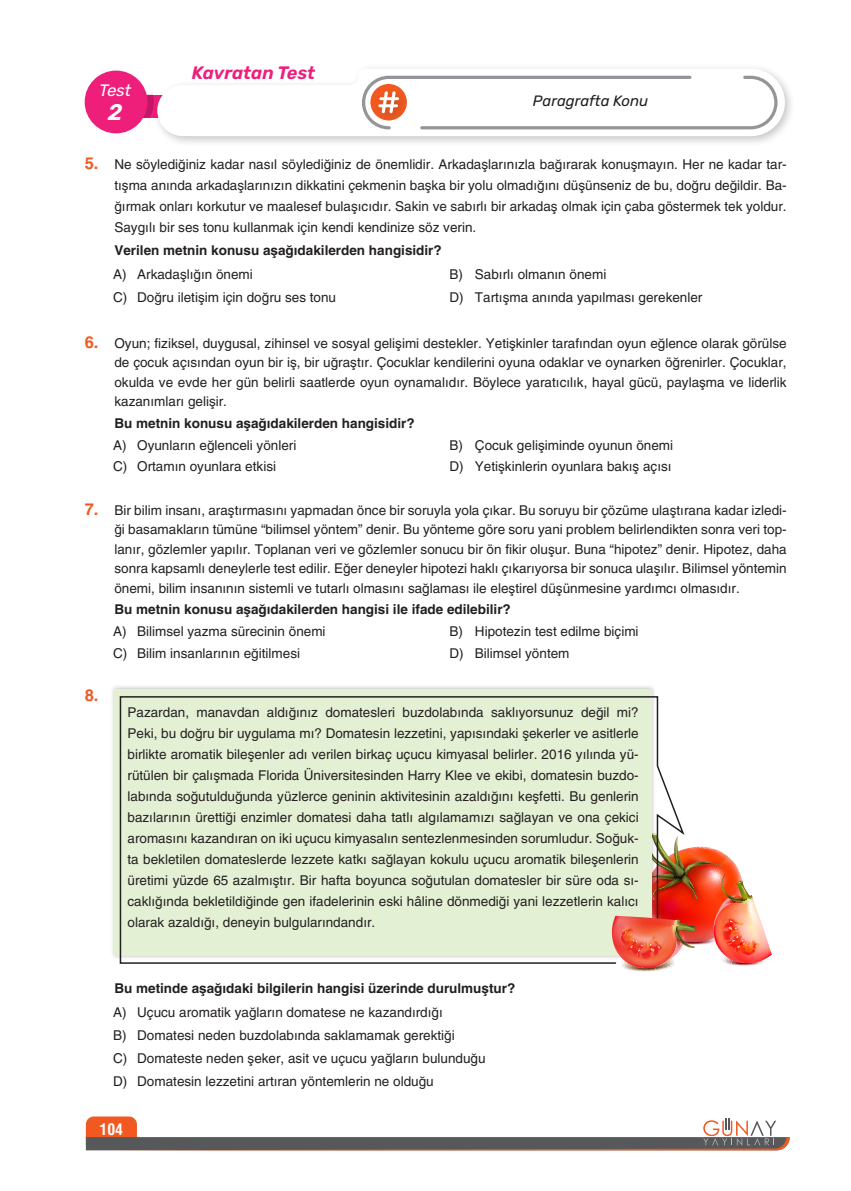
<style>
.page{position:relative;width:851px;height:1191px;background:#fff}
.page>*{position:absolute;margin:0;border:0;box-sizing:border-box;transform-origin:0 0}
.t1{font:italic 600 22.5px "Rubik";color:#fff}
.t2{font:italic 600 18px "Rubik";color:#ee1e7b}
.t3{font:italic 16.5px "Rubik";color:#fff}
.soru_regular{font:700 16.5px "Helveticaaci";color:#f15921}
.t4{font:700 condensed 15.75px "Swiss 721 BT";color:#fff}
.t5{font:italic 15px "Rubik";color:#231f20}
.soru_regular-2{font:13.5px/19.5px "Helveticaaci";color:#231f20;text-align:justify}
.dıs_metin{font:13.5px/21px "Helveticaaci";color:#231f20;text-align:justify}
.sıklar{font:13.5px "Helveticaaci";color:#231f20}
.soru_bold{font:700 13.5px "Helveticaaci";color:#231f20}
.soru_regular-3{font:700 13.5px "Helveticaaci";color:#231f20}
.s1{font-weight:700;font-size:16.5px;color:#f15921}
</style>
<div class="page">
<svg style="left:86px;top:1116px;width:703px;height:34px"></svg>
<svg style="left:143px;top:95px;width:9px;height:23px"></svg>
<div style="left:85px;top:71px;width:62px;height:62px;background:#ee1e7b;border-radius:50%"></div>
<div style="left:152px;top:63px;width:644px;height:84px;background:#231f20;opacity:.25"></div>
<svg style="left:157px;top:69px;width:627px;height:67px"></svg>
<svg style="left:362px;top:76px;width:415px;height:53px"></svg>
<div style="left:110px;top:684px;width:546px;height:276px;background:#231f20;opacity:.3"></div>
<div style="left:114px;top:689px;width:537px;height:266px;background:#e4f0d4"></div>
<svg style="left:119px;top:695px;width:565px;height:269px;background:#e2edd3"></svg>
<img style="left:611px;top:833px;width:160px;height:139px">
<p class="t3" style="left:99px;top:82px;width:33px">Test</p>
<p class="t1" style="left:108px;top:100px;width:16px">2</p>
<h2 class="t2" style="left:192px;top:63px;width:125px">Kavratan Test</h2>
<p class="t5" style="left:533px;top:93px;width:117px">Paragrafta Konu</p>
<p class="soru_regular-2" style="left:114px;top:154px;width:673px;line-height:21px;text-indent:-30px"><span class="s1">5.</span> Ne söylediğiniz kadar nasıl söylediğiniz de önemlidir. Arkadaşlarınızla bağırarak konuşmayın. Her ne kadar tar&shy;tışma anında arkadaşlarınızın dikkatini çekmenin başka bir yolu olmadığını düşünseniz de bu, doğru değildir. Ba&shy;ğırmak onları korkutur ve maalesef bulaşıcıdır. Sakin ve sabırlı bir arkadaş olmak için çaba göstermek tek yoldur.<br>Saygılı bir ses tonu kullanmak için kendi kendinize söz verin.</p>
<p class="soru_bold" style="left:114px;top:243px;width:329px">Verilen metnin konusu aşağıdakilerden hangisidir?</p>
<p class="sıklar" style="left:113px;top:266px;width:141px">A) Arkadaşlığın önemi</p>
<p class="sıklar" style="left:449px;top:266px;width:158px">B) Sabırlı olmanın önemi</p>
<p class="sıklar" style="left:113px;top:289px;width:224px">C) Doğru iletişim için doğru ses tonu</p>
<p class="sıklar" style="left:449px;top:289px;width:254px">D) Tartışma anında yapılması gerekenler</p>
<p class="soru_regular-2" style="left:114px;top:333px;width:673px;text-indent:-30px"><span class="s1">6.</span> Oyun; fiziksel, duygusal, zihinsel ve sosyal gelişimi destekler. Yetişkinler tarafından oyun eğlence olarak görülse de çocuk açısından oyun bir iş, bir uğraştır. Çocuklar kendilerini oyuna odaklar ve oynarken öğrenirler. Çocuklar, okulda ve evde her gün belirli saatlerde oyun oynamalıdır. Böylece yaratıcılık, hayal gücü, paylaşma ve liderlik kazanımları gelişir.</p>
<p class="soru_regular-3" style="left:114px;top:415px;width:302px">Bu metnin konusu aşağıdakilerden hangisidir?</p>
<p class="sıklar" style="left:113px;top:437px;width:185px">A) Oyunların eğlenceli yönleri</p>
<p class="sıklar" style="left:449px;top:437px;width:225px">B) Çocuk gelişiminde oyunun önemi</p>
<p class="sıklar" style="left:113px;top:459px;width:164px">C) Ortamın oyunlara etkisi</p>
<p class="sıklar" style="left:449px;top:459px;width:224px">D) Yetişkinlerin oyunlara bakış açısı</p>
<p class="soru_regular-2" style="left:114px;top:500px;width:673px;text-indent:-30px"><span class="s1">7.</span> Bir bilim insanı, araştırmasını yapmadan önce bir soruyla yola çıkar. Bu soruyu bir çözüme ulaştırana kadar izledi&shy;ği basamakların tümüne “bilimsel yöntem” denir. Bu yönteme göre soru yani problem belirlendikten sonra veri top&shy;lanır, gözlemler yapılır. Toplanan veri ve gözlemler sonucu bir ön fikir oluşur. Buna “hipotez” denir. Hipotez, daha sonra kapsamlı deneylerle test edilir. Eğer deneyler hipotezi haklı çıkarıyorsa bir sonuca ulaşılır. Bilimsel yöntemin önemi, bilim insanının sistemli ve tutarlı olmasını sağlaması ile eleştirel düşünmesine yardımcı olmasıdır.</p>
<p class="soru_bold" style="left:114px;top:602px;width:398px">Bu metnin konusu aşağıdakilerden hangisi ile ifade edilebilir?</p>
<p class="sıklar" style="left:113px;top:623px;width:214px">A) Bilimsel yazma sürecinin önemi</p>
<p class="sıklar" style="left:449px;top:623px;width:191px">B) Hipotezin test edilme biçimi</p>
<p class="sıklar" style="left:113px;top:645px;width:188px">C) Bilim insanlarının eğitilmesi</p>
<p class="sıklar" style="left:449px;top:645px;width:122px">D) Bilimsel yöntem</p>
<p class="soru_regular" style="left:85px;top:685px;width:15px">8.</p>
<p class="dıs_metin" style="left:127px;top:702px;width:512px">Pazardan, manavdan aldığınız domatesleri buzdolabında saklıyorsunuz değil mi?<br>Peki, bu doğru bir uygulama mı? Domatesin lezzetini, yapısındaki şekerler ve asitlerle birlikte aromatik bileşenler adı verilen birkaç uçucu kimyasal belirler. 2016 yılında yü&shy;rütülen bir çalışmada Florida Üniversitesinden Harry Klee ve ekibi, domatesin buzdo&shy;labında soğutulduğunda yüzlerce geninin aktivitesinin azaldığını keşfetti. Bu genlerin bazılarının ürettiği enzimler domatesi daha tatlı algılamamızı sağlayan ve ona çekici aromasını kazandıran on iki uçucu kimyasalın sentezlenmesinden sorumludur. Soğuk&shy;ta bekletilen domateslerde lezzete katkı sağlayan kokulu uçucu aromatik bileşenlerin üretimi yüzde 65 azalmıştır. Bir hafta boyunca soğutulan domatesler bir süre oda sı&shy;caklığında bekletildiğinde gen ifadelerinin eski hâline dönmediği yani lezzetlerin kalıcı olarak azaldığı, deneyin bulgularındandır.</p>
<p class="soru_regular-3" style="left:114px;top:981px;width:402px">Bu metinde aşağıdaki bilgilerin hangisi üzerinde durulmuştur?</p>
<p class="sıklar" style="left:113px;top:1004px;width:331px">A) Uçucu aromatik yağların domatese ne kazandırdığı</p>
<p class="sıklar" style="left:113px;top:1027px;width:343px">B) Domatesi neden buzdolabında saklamamak gerektiği</p>
<p class="sıklar" style="left:113px;top:1050px;width:374px">C) Domateste neden şeker, asit ve uçucu yağların bulunduğu</p>
<p class="sıklar" style="left:113px;top:1073px;width:322px">D) Domatesin lezzetini artıran yöntemlerin ne olduğu</p>
<p class="t4" style="left:99px;top:1119px;width:25px">104</p>
</div>
